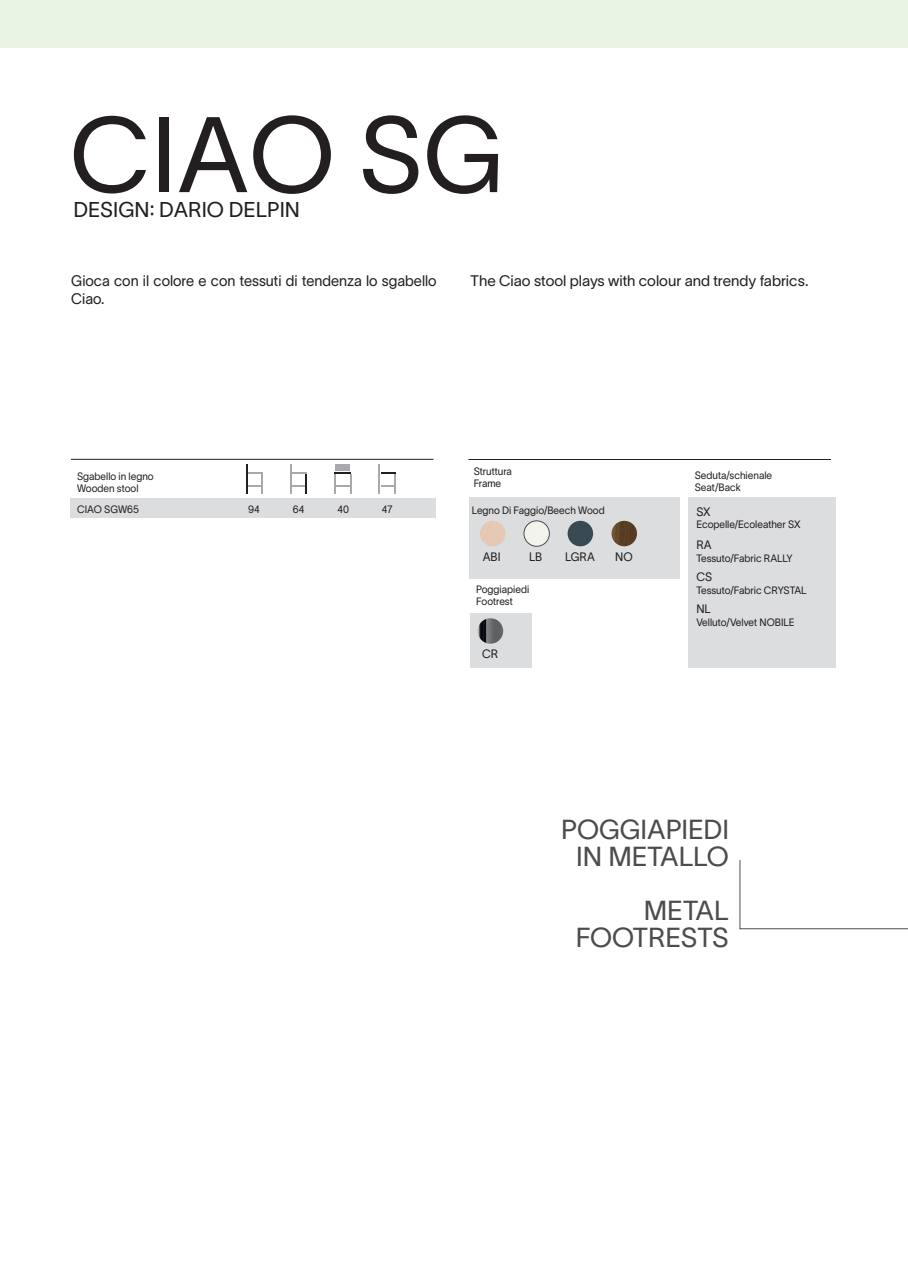
<style>
.page{position:relative;width:908px;height:1278px;background:#fff}
.page>*{position:absolute;margin:0;border:0;box-sizing:border-box;transform-origin:0 0}
.t1{font:105px "TWK Lausanne 300";color:#231f20}
.t2{font:27px/27px "TWK Lausanne 300";color:#4b4c4d;text-align:center}
.t3{font:21px "TWK Lausanne 300";color:#231f20}
.t4{font:15px/18px "TWK Lausanne 300";color:#231f20;scale:.96 1}
.t5{font:15px "TWK Lausanne 300";color:#231f20}
.t6{font:12px "TWK Lausanne 300";color:#231f20;scale:.95 1}
.t7{font:10.5px/12px "TWK Lausanne 300";color:#231f20;scale:.95 1}
</style>
<div class="page">
<div style="left:0;top:0;width:908px;height:48px;background:#eaf4e4"></div>
<svg style="left:739px;top:860px;width:169px;height:69px"></svg>
<div style="left:70px;top:498px;width:365px;height:19px;background:#dcdddf"></div>
<div style="left:469px;top:497px;width:211px;height:82px;background:#dcdddf"></div>
<div style="left:470px;top:613px;width:61px;height:55px;background:#dcdddf"></div>
<div style="left:688px;top:497px;width:147px;height:171px;background:#dcdddf"></div>
<hr style="left:71px;top:459px;width:362px;height:1px;background:#231f20">
<img style="left:478px;top:618px;width:25px;height:26px;border-radius:13px">
<img style="left:480px;top:521px;width:25px;height:25px;border-radius:13px">
<img style="left:524px;top:521px;width:25px;height:25px;border-radius:13px">
<div style="left:524px;top:521px;width:25px;height:25px;border:1px solid #4b4c4d;border-radius:50%"></div>
<img style="left:568px;top:521px;width:25px;height:25px;border-radius:13px">
<img style="left:611px;top:521px;width:26px;height:25px;border-radius:13px">
<hr style="left:246px;top:464px;width:1px;height:30px;background:#231f20">
<hr style="left:261px;top:474px;width:2px;height:20px;background:#a8a9ad">
<svg style="left:248px;top:472px;width:15px;height:1px"></svg>
<svg style="left:248px;top:485px;width:13px;height:1px"></svg>
<hr style="left:290px;top:464px;width:1px;height:30px;background:#a8a9ad">
<svg style="left:292px;top:472px;width:15px;height:22px"></svg>
<svg style="left:334px;top:472px;width:17px;height:22px"></svg>
<div style="left:336px;top:464px;width:14px;height:7px;background:#a8a9ad"></div>
<hr style="left:379px;top:464px;width:1px;height:30px;background:#a8a9ad">
<svg style="left:381px;top:472px;width:15px;height:1px"></svg>
<svg style="left:381px;top:485px;width:13px;height:1px"></svg>
<hr style="left:394px;top:474px;width:2px;height:20px;background:#a8a9ad">
<hr style="left:468px;top:459px;width:363px;height:1px;background:#231f20">
<h1 class="t1" style="left:70px;top:80px;width:436px">CIAO SG</h1>
<h3 class="t3" style="left:73px;top:195px;width:228px">DESIGN: DARIO DELPIN</h3>
<h3 class="t4" style="left:71px;top:270px;width:382px">Gioca con il colore e con tessuti di tendenza lo sgabello<br>Ciao.</h3>
<h3 class="t5" style="left:471px;top:270px;width:339px">The Ciao stool plays with colour and trendy fabrics.</h3>
<p class="t7" style="left:77px;top:469px;width:82px">Sgabello in legno<br>Wooden stool</p>
<p class="t7" style="left:474px;top:465px;width:42px">Struttura<br>Frame</p>
<p class="t7" style="left:695px;top:469px;width:83px">Seduta/schienale<br>Seat/Back</p>
<p class="t6" style="left:696px;top:503px;width:16px">SX</p>
<p class="t7" style="left:696px;top:518px;width:111px">Ecopelle/Ecoleather SX</p>
<p class="t6" style="left:696px;top:536px;width:18px">RA</p>
<p class="t7" style="left:696px;top:551px;width:103px">Tessuto/Fabric RALLY</p>
<p class="t6" style="left:696px;top:568px;width:18px">CS</p>
<p class="t7" style="left:696px;top:583px;width:118px">Tessuto/Fabric CRYSTAL</p>
<p class="t6" style="left:696px;top:601px;width:17px">NL</p>
<p class="t7" style="left:696px;top:615px;width:105px">Velluto/Velvet NOBILE</p>
<p class="t6" style="left:482px;top:645px;width:19px">CR</p>
<p class="t7" style="left:77px;top:503px;width:67px">CIAO SGW65</p>
<p class="t7" style="left:248px;top:502px;width:14px">94</p>
<p class="t7" style="left:293px;top:502px;width:14px">64</p>
<p class="t7" style="left:337px;top:502px;width:14px">40</p>
<p class="t7" style="left:382px;top:502px;width:13px">47</p>
<p class="t7" style="left:472px;top:503px;width:141px">Legno Di Faggio/Beech Wood</p>
<p class="t6" style="left:483px;top:548px;width:20px">ABI</p>
<p class="t6" style="left:529px;top:548px;width:15px">LB</p>
<p class="t6" style="left:565px;top:548px;width:33px">LGRA</p>
<p class="t6" style="left:615px;top:548px;width:20px">NO</p>
<p class="t7" style="left:476px;top:583px;width:57px">Poggiapiedi<br>Footrest</p>
<h2 class="t2" style="left:561px;top:814px;width:169px">POGGIAPIEDI<br>IN METALLO</h2>
<h2 class="t2" style="left:576px;top:895px;width:155px;text-align:right">METAL<br>FOOTRESTS</h2>
</div>
